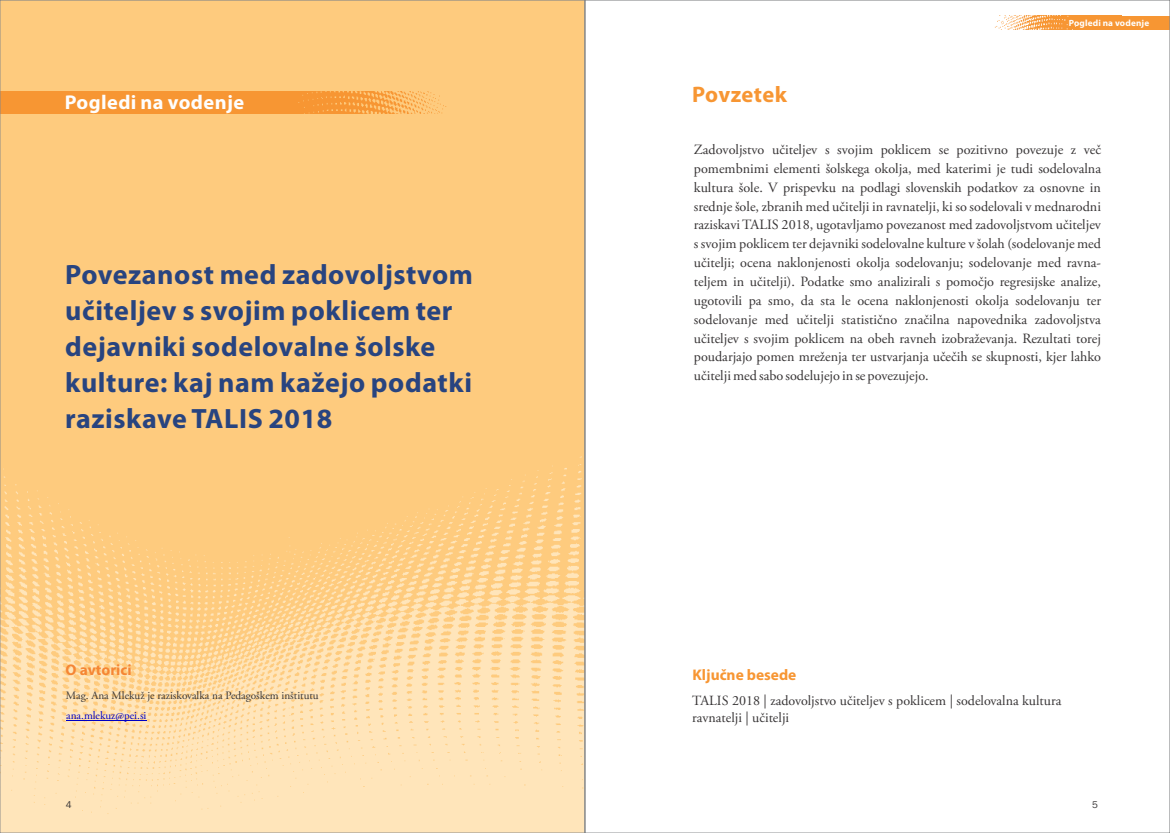
<style>
.page{position:relative;width:1170px;height:833px;background:#fff}
.page>*{position:absolute;margin:0;border:0;box-sizing:border-box;transform-origin:0 0}
.t1{font:700 28px/36px "Myriad Pro";letter-spacing:.02em;color:#284480}
.t2{font:700 22.5px "Myriad Pro";letter-spacing:.015em;color:#f79633}
.t3{font:700 20px "Myriad Pro";letter-spacing:.02em;color:#fefefe}
.t4{font:700 15.38px "Myriad Pro";color:#f79633}
.t5{font:700 15.38px "Myriad Pro";color:#f58634}
.t6{font:14.12px/18.9px "Adobe Garamond Pro";color:#373435;text-align:justify}
.t7{font:14px/16.8px "Adobe Garamond Pro";color:#373435}
.t8{font:11.25px "Adobe Garamond Pro";color:#373435}
.t9{font:11.25px "Adobe Garamond Pro";color:#0000c4}
.t10{font:10px "Franklin Gothic";color:#373435}
.t11{font:700 9px "Myriad Pro";letter-spacing:.02em;color:#fefefe}
</style>
<div class="page">
<div style="left:0;top:0;width:584px;height:833px;background:#fecb7e"></div>
<img style="left:2px;top:456px;width:581px;height:375px">
<div style="left:0;top:91px;width:294px;height:22px;background:#f79633"></div>
<img style="left:294px;top:91px;width:153px;height:22px">
<hr style="left:66px;top:720px;width:80px;height:1px;background:#0000c4">
<div style="left:1080px;top:16px;width:89px;height:14px;background:#f79633"></div>
<img style="left:994px;top:16px;width:86px;height:14px">
<h3 class="t3" style="left:65px;top:94px;width:181px">Pogledi na vodenje</h3>
<h1 class="t1" style="left:65px;top:259px;width:409px">Povezanost med zadovoljstvom učiteljev s svojim poklicem ter dejavniki sodelovalne šolske kulture: kaj nam kažejo podatki raziskave TALIS 2018</h1>
<p class="t5" style="left:66px;top:663px;width:67px">O avtorici</p>
<p class="t8" style="left:66px;top:690px;width:254px">Mag. Ana Mlekuž je raziskovalka na Pedagoškem inštitutu</p>
<p class="t9" style="left:66px;top:711px;width:82px">ana.mlekuz@pei.si</p>
<h2 class="t2" style="left:692px;top:85px;width:96px">Povzetek</h2>
<p class="t11" style="left:1068px;top:19px;width:82px">Pogledi na vodenje</p>
<p class="t6" style="left:693px;top:141px;width:408px">Zadovoljstvo učiteljev s svojim poklicem se pozitivno povezuje z več pomembnimi elementi šolskega okolja, med katerimi je tudi sodelovalna kultura šole. V prispevku na podlagi slovenskih podatkov za osnovne in srednje šole, zbranih med učitelji in ravnatelji, ki so sodelovali v mednarodni raziskavi TALIS 2018, ugotavljamo povezanost med zadovoljstvom učiteljev s svojim poklicem ter dejavniki sodelovalne kulture v šolah (sodelovanje med učitelji; ocena naklonjenosti okolja sodelovanju; sodelovanje med ravna&shy;teljem in učitelji). Podatke smo analizirali s pomočjo regresijske analize, ugotovili pa smo, da sta le ocena naklonjenosti okolja sodelovanju ter sodelovanje med učitelji statistično značilna napovednika zadovoljstva učiteljev s svojim poklicem na obeh ravneh izobraževanja. Rezultati torej poudarjajo pomen mreženja ter ustvarjanja učečih se skupnosti, kjer lahko učitelji med sabo sodelujejo in se povezujejo.</p>
<p class="t4" style="left:692px;top:668px;width:105px">Ključne besede</p>
<p class="t7" style="left:692px;top:693px;width:371px">TALIS 2018 | zadovoljstvo učiteljev s poklicem | sodelovalna kultura ravnatelji | učitelji</p>
<p class="t10" style="left:66px;top:800px;width:7px">4</p>
<p class="t10" style="left:1092px;top:800px;width:7px">5</p>
</div>
